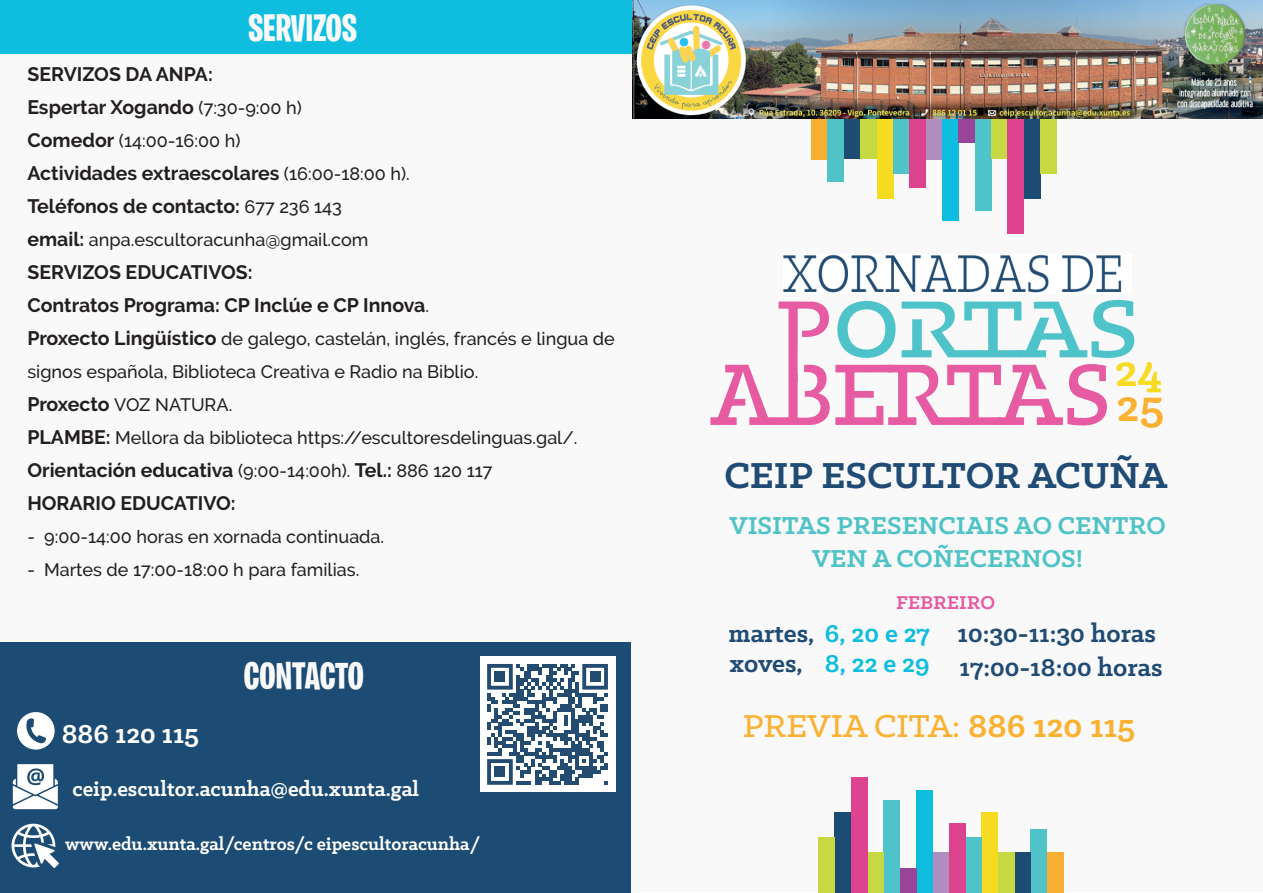
<style>
.page{position:relative;width:1263px;height:893px;background:#fff}
.page>*{position:absolute;margin:0;border:0;box-sizing:border-box;transform-origin:0 0}
.t1{font:700 49.05px "Klinic Slab";color:#f6db23}
.t2{font:700 49.05px "Klinic Slab";color:#fbb132}
.t3{font:700 40.95px "Klinic Slab";color:#1f4b74}
.t4{font:700 38.4px "Burbank Big Condensed";color:#f9f9f9}
.t5{font:500 35.85px "Klinic Slab";color:#fbb132}
.t6{font:700 29.4px "Klinic Slab";color:#fff}
.t7{font:700 27.6px/34px "Klinic Slab";color:#1f4b74}
.t8{font:700 27.6px/33.2px "Klinic Slab";color:#4fc3c6;text-align:center}
.t9{font:700 22.8px "Klinic Slab";color:#fff}
.t10{font:700 21px "Klinic Slab";color:#e65ba2}
.t11{font:700 19.5px/33px "Raleway";color:#231f20}
.t12{font:700 19.5px "Klinic Slab";color:#fff}
.t13{font:500 18px/33px "Raleway";color:#231f20}
.s1{font-weight:500;font-size:18px}
.s2{font-weight:700;font-size:19.5px}
.s3{color:#0fbdde}
.s4{font-weight:700}
</style>
<div class="page">
<div style="left:631px;top:118px;width:632px;height:774px;background:#f9f9f9"></div>
<div style="left:0;top:47px;width:639px;height:846px;background:#f9f9f9"></div>
<img style="left:0;top:0;width:1041px;height:234px">
<svg style="left:710px;top:300px;width:425px;height:125px"></svg>
<div style="left:811px;top:118px;width:17px;height:42px;background:#f9b032"></div>
<div style="left:828px;top:118px;width:16px;height:64px;background:#4fc3c6"></div>
<div style="left:844px;top:118px;width:16px;height:41px;background:#1e4d74"></div>
<div style="left:860px;top:118px;width:17px;height:41px;background:#c6d842"></div>
<div style="left:877px;top:118px;width:16px;height:81px;background:#f6db23"></div>
<div style="left:893px;top:118px;width:16px;height:56px;background:#50c3c7"></div>
<div style="left:909px;top:118px;width:17px;height:70px;background:#dc438e"></div>
<div style="left:926px;top:118px;width:16px;height:42px;background:#b08dbf"></div>
<div style="left:942px;top:118px;width:17px;height:103px;background:#0fbdde"></div>
<div style="left:959px;top:118px;width:16px;height:25px;background:#974499"></div>
<div style="left:975px;top:118px;width:16px;height:93px;background:#4ec3c9"></div>
<div style="left:991px;top:118px;width:17px;height:41px;background:#c6d842"></div>
<div style="left:1008px;top:118px;width:16px;height:116px;background:#dd438e"></div>
<div style="left:1024px;top:118px;width:16px;height:81px;background:#1c4b73"></div>
<div style="left:1040px;top:118px;width:17px;height:56px;background:#c6d842"></div>
<div style="left:0;top:642px;width:631px;height:251px;background:#1c4b73"></div>
<svg style="left:17px;top:712px;width:38px;height:38px"></svg>
<svg style="left:13px;top:764px;width:45px;height:45px;background:#cbd6df"></svg>
<svg style="left:12px;top:824px;width:47px;height:44px"></svg>
<img style="left:783px;top:254px;width:339px;height:39px">
<div style="left:1047px;top:852px;width:16px;height:41px;background:#f9b032"></div>
<div style="left:1031px;top:830px;width:16px;height:63px;background:#4fc3c6"></div>
<div style="left:1014px;top:853px;width:17px;height:40px;background:#1e4d74"></div>
<div style="left:998px;top:853px;width:16px;height:40px;background:#c6d842"></div>
<div style="left:982px;top:813px;width:16px;height:80px;background:#f6db23"></div>
<div style="left:965px;top:837px;width:17px;height:56px;background:#50c3c7"></div>
<div style="left:949px;top:823px;width:16px;height:70px;background:#dc438e"></div>
<div style="left:932px;top:852px;width:17px;height:41px;background:#b08dbf"></div>
<div style="left:916px;top:790px;width:16px;height:103px;background:#0fbdde"></div>
<div style="left:900px;top:868px;width:16px;height:25px;background:#974499"></div>
<div style="left:883px;top:800px;width:17px;height:93px;background:#4ec3c9"></div>
<div style="left:867px;top:853px;width:16px;height:40px;background:#c6d842"></div>
<div style="left:851px;top:777px;width:16px;height:116px;background:#dd438e"></div>
<div style="left:834px;top:813px;width:17px;height:80px;background:#1c4b73"></div>
<div style="left:818px;top:837px;width:16px;height:56px;background:#c6d842"></div>
<div style="left:480px;top:657px;width:135px;height:135px;background:#fff"></div>
<svg style="left:487px;top:664px;width:121px;height:121px"></svg>
<div style="left:494px;top:671px;width:11px;height:11px;background:#244b70"></div>
<div style="left:590px;top:671px;width:11px;height:11px;background:#244b70"></div>
<div style="left:494px;top:766px;width:11px;height:11px;background:#244b70"></div>
<img style="left:632px;top:0;width:631px;height:119px">
<h3 class="t4" style="left:248px;top:5px;width:110px">SERVIZOS</h3>
<p class="t11" style="left:27px;top:58px;width:276px">SERVIZOS DA ANPA:<br>Espertar Xogando <span class="s1">(7:30-9:00 h)</span></p>
<p class="t13" style="left:27px;top:124px;width:215px"><span class="s2">Comedor</span> (14:00-16:00 h)</p>
<p class="t11" style="left:27px;top:157px;width:384px">Actividades extraescolares <span class="s1">(16:00-18:00 h).<br></span>Teléfonos de contacto: <span class="s1">677 236 143</span></p>
<p class="t13" style="left:27px;top:223px;width:343px"><span class="s2">email:</span> anpa.escultoracunha@gmail.com</p>
<p class="t11" style="left:27px;top:256px;width:403px">SERVIZOS EDUCATIVOS:<br>Contratos Programa: CP Inclúe e CP Innova<span class="s1">.</span></p>
<p class="t13" style="left:27px;top:322px;width:589px"><span class="s2">Proxecto Lingüístico</span> de galego, castelán, inglés, francés e lingua de signos española, Biblioteca Creativa e Radio na Biblio.<br><span class="s2">Proxecto</span> VOZ NATURA.<br><span class="s2">PLAMBE:</span> Mellora da biblioteca https://escultoresdelinguas.gal/.</p>
<p class="t11" style="left:27px;top:454px;width:467px">Orientación educativa <span class="s1">(9:00-14:00h).</span> Tel.: <span class="s1">886 120 117<br></span>HORARIO EDUCATIVO:</p>
<p class="t13" style="left:27px;top:520px;width:358px">- 9:00-14:00 horas en xornada continuada.</p>
<p class="t13" style="left:27px;top:553px;width:334px">- Martes de 17:00-18:00 h para familias.</p>
<h3 class="t4" style="left:244px;top:652px;width:122px">CONTACTO</h3>
<h3 class="t6" style="left:62px;top:715px;width:139px">886 120 115</h3>
<p class="t9" style="left:73px;top:774px;width:348px">ceip.escultor.acunha@edu.xunta.gal</p>
<p class="t12" style="left:65px;top:831px;width:416px">www.edu.xunta.gal/centros/c eipescultoracunha/</p>
<h1 class="t1" style="left:1115px;top:339px;width:49px">24</h1>
<h1 class="t2" style="left:1116px;top:373px;width:49px">25</h1>
<h2 class="t3" style="left:724px;top:448px;width:444px">CEIP ESCULTOR ACUÑA</h2>
<h3 class="t8" style="left:729px;top:508px;width:438px">VISITAS PRESENCIAIS AO CENTRO<br>VEN A COÑECERNOS!</h3>
<p class="t10" style="left:896px;top:589px;width:100px">FEBREIRO</p>
<h3 class="t7" style="left:958px;top:615px;width:200px">10:30-11:30 horas</h3>
<h3 class="t7" style="left:825px;top:615px;width:339px;text-indent:-96px">martes, <span class="s3">6, 20 e 27<br>8, 22 e 29</span> 17:00-18:00 horas</h3>
<h3 class="t7" style="left:730px;top:646px;width:75px">xoves,</h3>
<h3 class="t5" style="left:743px;top:703px;width:394px">PREVIA CITA: <span class="s4">886 120 115</span></h3>
</div>
